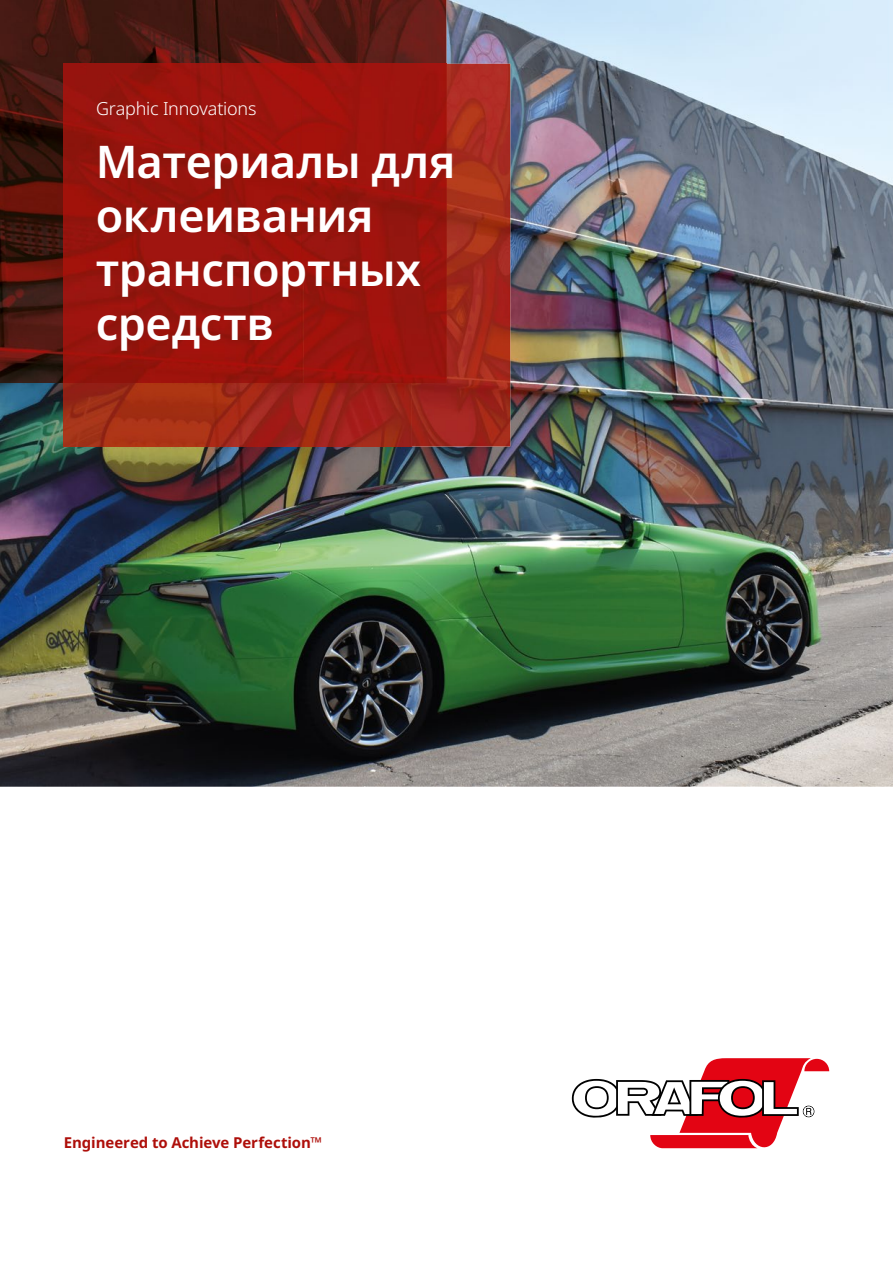
<style>
.page{position:relative;width:893px;height:1263px;background:#fff}
.page>*{position:absolute;margin:0;border:0;box-sizing:border-box;transform-origin:0 0}
.t1{font:600 45px/54px "Noto Sans";letter-spacing:-.01em;color:#fff}
.t2{font:300 18px "Noto Sans";letter-spacing:-.015em;color:#fff}
.t3{font:700 15px "Noto Sans";letter-spacing:-.005em;color:#ae0f0a}
</style>
<div class="page">
<img style="left:0;top:0;width:893px;height:787px">
<svg style="left:572px;top:1058px;width:257px;height:91px"></svg>
<img style="left:0;top:0;width:446px;height:95px">
<img style="left:0;top:95px;width:64px;height:288px">
<img style="left:412px;top:64px;width:98px;height:382px">
<img style="left:64px;top:383px;width:348px;height:63px">
<img style="left:64px;top:64px;width:382px;height:319px">
<p class="t2" style="left:96px;top:96px;width:162px">Graphic Innovations</p>
<p class="t1" style="left:96px;top:136px;width:361px">Материалы для оклеивания транспортных средств</p>
<p class="t3" style="left:64px;top:1132px;width:260px">Engineered to Achieve Perfection™</p>
</div>
